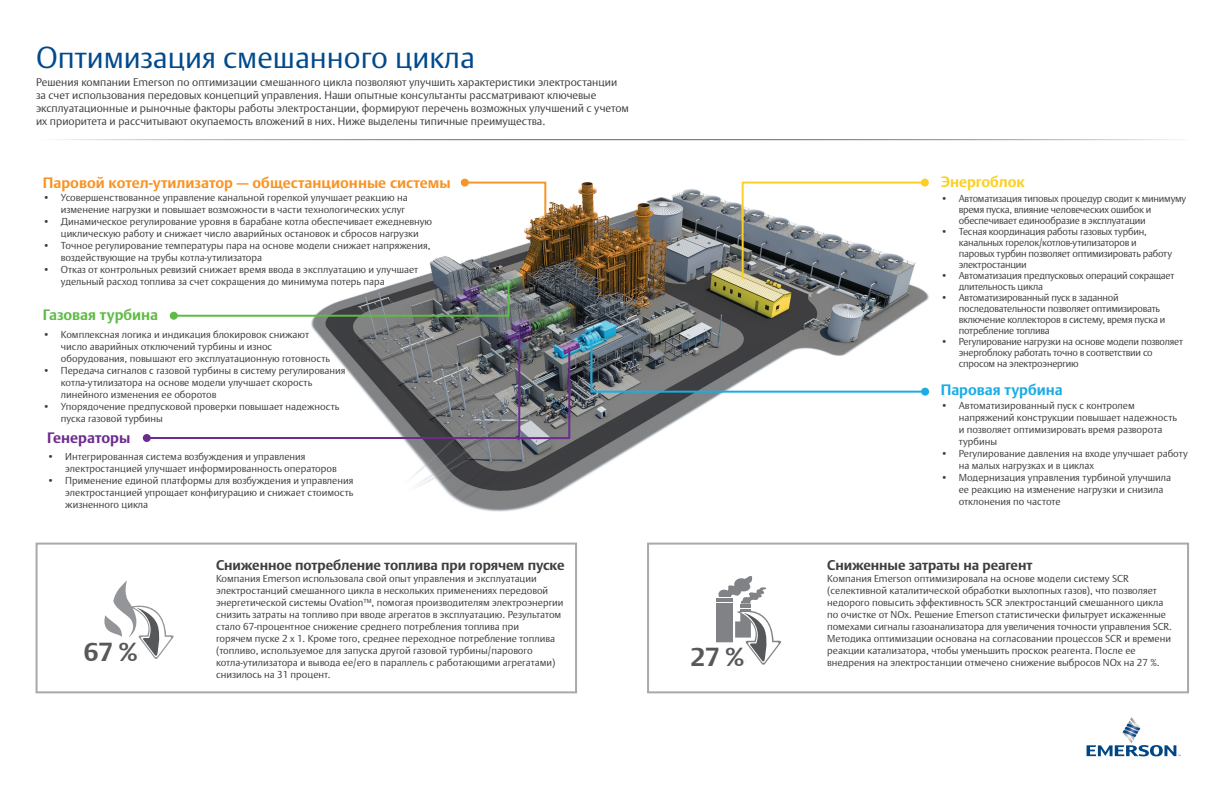
<style>
.page{position:relative;width:1224px;height:792px;background:#fff}
.page>*{position:absolute;margin:0;border:0;box-sizing:border-box;transform-origin:0 0}
.t1{font:300 30px "DTL Argo CT";color:#004a8d}
.t2{font:700 26px "DTL Argo T";color:#57585a}
.t3{font:700 15px "DTL Argo CT";color:#f79528}
.t4{font:700 15px "DTL Argo CT";color:#1aade4}
.t5{font:700 15px "DTL Argo CT";color:#60bb46}
.t6{font:700 15px "DTL Argo CT";color:#fcd022}
.t7{font:700 15px "DTL Argo CT";color:#6d2c8e}
.t8{font:700 14px "DTL Argo CT";letter-spacing:-.01em;color:#3f3e40}
.t9{font:300 11px/13px "DTL Argo CT";color:#3f3e40}
.t10{font:300 10px/12px "DTL Argo CT";color:#3f3e40}
.t11{font:300 10px/11px "DTL Argo CT";letter-spacing:-.02em;color:#3f3e40}
.s1{font-size:29.6px}
.s2{font-size:30.1px}
</style>
<div class="page">
<div style="left:647px;top:543px;width:542px;height:150px;background:#fff;border:2px solid #a8a9ad"></div>
<div style="left:36px;top:543px;width:541px;height:150px;background:#fff;border:2px solid #a8a9ad"></div>
<img style="left:311px;top:178px;width:619px;height:334px">
<svg style="left:463px;top:181px;width:84px;height:36px"></svg>
<div style="left:461px;top:179px;width:8px;height:8px;background:#f79528;border-radius:50%"></div>
<svg style="left:741px;top:181px;width:186px;height:99px"></svg>
<div style="left:921px;top:179px;width:8px;height:8px;background:#fcd022;border-radius:50%"></div>
<svg style="left:172px;top:284px;width:339px;height:34px"></svg>
<div style="left:170px;top:312px;width:8px;height:8px;background:#60bb46;border-radius:50%"></div>
<svg style="left:589px;top:338px;width:338px;height:56px"></svg>
<div style="left:921px;top:388px;width:8px;height:8px;background:#1aade4;border-radius:50%"></div>
<img style="left:521px;top:346px;width:50px;height:94px">
<svg style="left:149px;top:335px;width:372px;height:105px"></svg>
<div style="left:143px;top:434px;width:8px;height:8px;background:#6d2b8d;border-radius:50%"></div>
<svg style="left:1087px;top:717px;width:94px;height:39px"></svg>
<svg style="left:104px;top:580px;width:70px;height:79px"></svg>
<hr style="left:88px;top:637px;width:50px;height:1px;background:#fff">
<hr style="left:716px;top:598px;width:17px;height:4px;background:#808285">
<hr style="left:716px;top:603px;width:17px;height:4px;background:#808285">
<div style="left:716px;top:608px;width:17px;height:35px;background:#808285"></div>
<svg style="left:718px;top:576px;width:63px;height:89px"></svg>
<hr style="left:694px;top:642px;width:51px;height:1px;background:#fff">
<div style="left:59px;top:641px;width:79px;height:25px;background:#fff"></div>
<div style="left:665px;top:646px;width:80px;height:25px;background:#fff"></div>
<h1 class="t1" style="left:36px;top:40px;width:441px">Оптимизация смешанного цикла</h1>
<p class="t9" style="left:36px;top:76px;width:594px">Решения компании Emerson по оптимизации смешанного цикла позволяют улучшить характеристики электростанции за счет использования передовых концепций управления. Наши опытные консультанты рассматривают ключевые эксплуатационные и рыночные факторы работы электростанции, формируют перечень возможных улучшений с учетом их приоритета и рассчитывают окупаемость вложений в них. Ниже выделены типичные преимущества.</p>
<h3 class="t3" style="left:43px;top:174px;width:409px">Паровой котел-утилизатор — общестанционные системы</h3>
<h3 class="t6" style="left:941px;top:173px;width:86px">Энергоблок</h3>
<p class="t10" style="left:43px;top:192px;width:366px;text-align:right">• Усовершенствованное управление канальной горелкой улучшает реакцию на изменение нагрузки и повышает возможности в части технологических услуг</p>
<p class="t10" style="left:43px;top:216px;width:391px;text-align:center">• Динамическое регулирование уровня в барабане котла обеспечивает ежедневную циклическую работу и снижает число аварийных остановок и сбросов нагрузки</p>
<p class="t10" style="left:61px;top:240px;width:371px;text-indent:-18px">• Точное регулирование температуры пара на основе модели снижает напряжения, воздействующие на трубы котла-утилизатора</p>
<p class="t10" style="left:61px;top:264px;width:359px;text-indent:-18px">• Отказ от контрольных ревизий снижает время ввода в эксплуатацию и улучшает удельный расход топлива за счет сокращения до минимума потерь пара</p>
<h3 class="t5" style="left:43px;top:306px;width:117px">Газовая турбина</h3>
<p class="t10" style="left:61px;top:328px;width:271px;text-indent:-18px">• Комплексная логика и индикация блокировок снижают число аварийных отключений турбины и износ оборудования, повышают его эксплуатационную готовность</p>
<p class="t10" style="left:61px;top:364px;width:286px;text-indent:-18px">• Передача сигналов с газовой турбины в систему регулирования котла-утилизатора на основе модели улучшает скорость линейного изменения ее оборотов</p>
<p class="t10" style="left:61px;top:400px;width:280px;text-indent:-18px">• Упорядочение предпусковой проверки повышает надежность пуска газовой турбины</p>
<h3 class="t7" style="left:47px;top:429px;width:85px">Генераторы</h3>
<p class="t10" style="left:65px;top:450px;width:273px;text-indent:-18px">• Интегрированная система возбуждения и управления электростанцией улучшает информированность операторов</p>
<p class="t10" style="left:65px;top:474px;width:290px;text-align:justify;text-indent:-18px">• Применение единой платформы для возбуждения и управления электростанцией упрощает конфигурацию и снижает стоимость жизненного цикла</p>
<p class="t11" style="left:959px;top:193px;width:229px;text-indent:-18px">• Автоматизация типовых процедур сводит к минимуму время пуска, влияние человеческих ошибок и обеспечивает единообразие в эксплуатации</p>
<p class="t11" style="left:959px;top:226px;width:215px;text-indent:-18px">• Тесная координация работы газовых турбин, канальных горелок/котлов-утилизаторов и паровых турбин позволяет оптимизировать работу электростанции</p>
<p class="t11" style="left:959px;top:270px;width:217px;text-indent:-18px">• Автоматизация предпусковых операций сокращает длительность цикла</p>
<p class="t11" style="left:959px;top:292px;width:208px;text-indent:-18px">• Автоматизированный пуск в заданной последовательности позволяет оптимизировать включение коллекторов в систему, время пуска и потребление топлива</p>
<p class="t11" style="left:959px;top:336px;width:226px;text-indent:-18px">• Регулирование нагрузки на основе модели позволяет энергоблоку работать точно в соответствии со спросом на электроэнергию</p>
<p class="t10" style="left:959px;top:399px;width:220px;text-indent:-18px">• Автоматизированный пуск с контролем напряжений конструкции повышает надежность и позволяет оптимизировать время разворота турбины</p>
<p class="t10" style="left:959px;top:447px;width:231px;text-indent:-18px">• Регулирование давления на входе улучшает работу на малых нагрузках и в циклах</p>
<p class="t10" style="left:959px;top:471px;width:214px;text-indent:-18px">• Модернизация управления турбиной улучшила ее реакцию на изменение нагрузки и снизила отклонения по частоте</p>
<h3 class="t4" style="left:941px;top:380px;width:124px">Паровая турбина</h3>
<h3 class="t8" style="left:216px;top:556px;width:350px">Сниженное потребление топлива при горячем пуске</h3>
<p class="t10" style="left:216px;top:572px;width:349px">Компания Emerson использовала свой опыт управления и эксплуатации электростанций смешанного цикла в нескольких применениях передовой энергетической системы Ovation™, помогая производителям электроэнергии снизить затраты на топливо при вводе агрегатов в эксплуатацию. Результатом стало 67-процентное снижение среднего потребления топлива при<br>горячем пуске 2 x 1. Кроме того, среднее переходное потребление топлива (топливо, используемое для запуска другой газовой турбины/парового котла-утилизатора и вывода ее/его в параллель с работающими агрегатами) снизилось на 31 процент.</p>
<h3 class="t8" style="left:827px;top:556px;width:207px">Сниженные затраты на реагент</h3>
<p class="t10" style="left:827px;top:572px;width:346px">Компания Emerson оптимизировала на основе модели систему SCR (селективной каталитической обработки выхлопных газов), что позволяет недорого повысить эффективность SCR электростанций смешанного цикла по очистке от NOx. Решение Emerson статистически фильтрует искаженные помехами сигналы газоанализатора для увеличения точности управления SCR.<br>Методика оптимизации основана на согласовании процессов SCR и времени реакции катализатора, чтобы уменьшить проскок реагента. После ее</p>
<h2 class="t2" style="left:84px;top:636px;width:57px">67<span class="s1">67%</span>%</h2>
<h2 class="t2" style="left:690px;top:642px;width:57px">27<span class="s2">27%</span>%</h2>
<p class="t10" style="left:827px;top:656px;width:334px">внедрения на электростанции отмечено снижение выбросов NOx на 27 %.</p>
</div>
